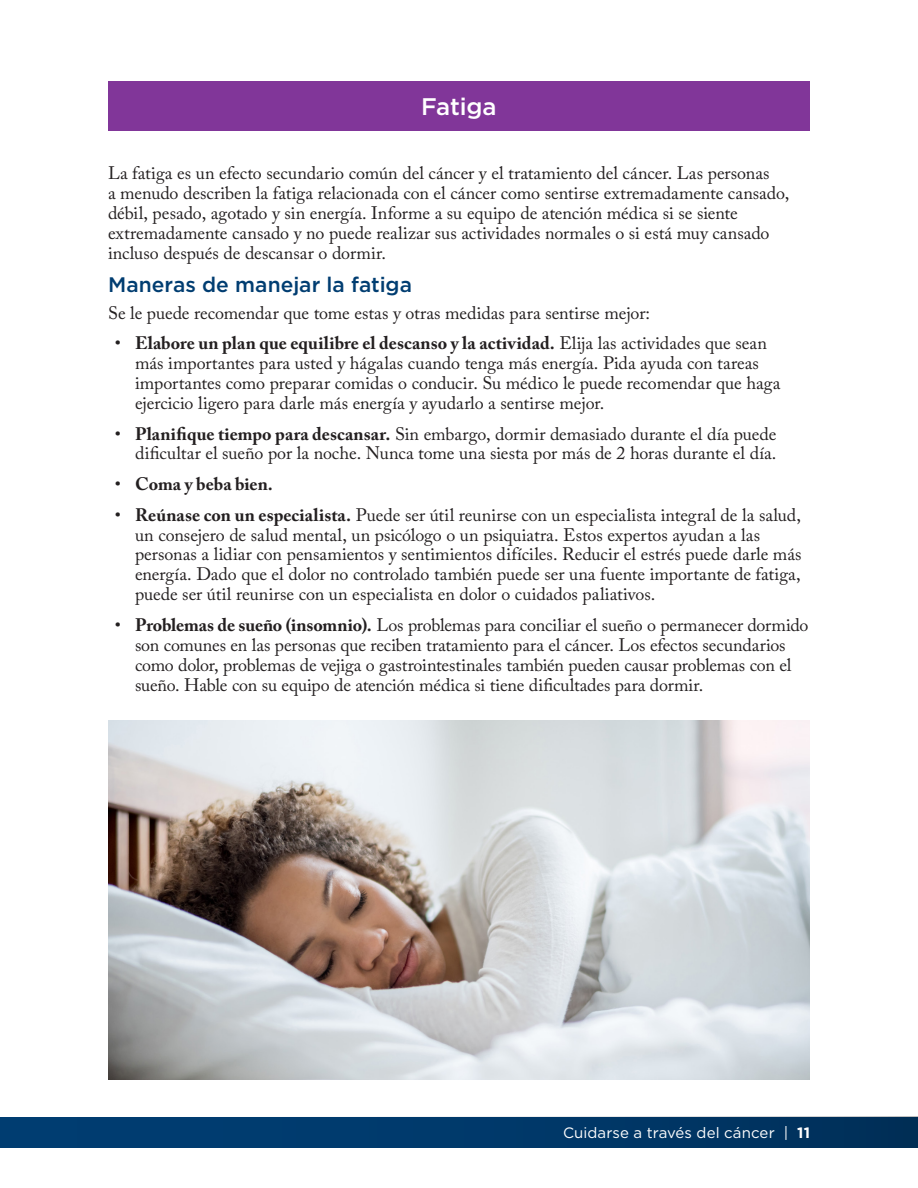
<style>
.page{position:relative;width:918px;height:1188px;background:#fff}
.page>*{position:absolute;margin:0;border:0;box-sizing:border-box;transform-origin:0 0}
.t1{font:500 24px "Gotham";letter-spacing:-.01em;color:#fff}
.Sub-header{font:500 21px "Gotham";color:#003d71}
.Body{font:18px/19.8px "Adobe Caslon Pro";letter-spacing:-.005em;color:#231f20}
.t2{font:700 18px "Adobe Caslon Pro";color:#231f20}
.t3{font:15px "Gotham";letter-spacing:.005em;color:#fff}
.s1{font-weight:700}
.s2{font-weight:400}
</style>
<div class="page">
<div style="left:0;top:1117px;width:918px;height:31px;background:linear-gradient(to right,#003f76,#00315c)"></div>
<div style="left:108px;top:81px;width:702px;height:50px;background:#813699"></div>
<img style="left:109px;top:721px;width:700px;height:358px">
<p class="t1" style="left:421px;top:91px;width:77px">Fatiga</p>
<p class="Body" style="left:108px;top:163px;width:683px">La fatiga es un efecto secundario común del cáncer y el tratamiento del cáncer. Las personas<br>a menudo describen la fatiga relacionada con el cáncer como sentirse extremadamente cansado, débil, pesado, agotado y sin energía. Informe a su equipo de atención médica si se siente extremadamente cansado y no puede realizar sus actividades normales o si está muy cansado incluso después de descansar o dormir.</p>
<p class="Sub-header" style="left:108px;top:271px;width:306px">Maneras de manejar la fatiga</p>
<p class="Body" style="left:108px;top:302px;width:544px">Se le puede recomendar que tome estas y otras medidas para sentirse mejor:</p>
<p class="Body" style="left:135px;top:333px;width:647px;text-indent:-20px">• <span class="s1">Elabore un plan que equilibre el descanso y la actividad.</span> Elija las actividades que sean más importantes para usted y hágalas cuando tenga más energía. Pida ayuda con tareas importantes como preparar comidas o conducir. Su médico le puede recomendar que haga ejercicio ligero para darle más energía y ayudarlo a sentirse mejor.</p>
<p class="Body" style="left:115px;top:423px;width:663px;text-align:right">• <span class="s1">Planifique tiempo para descansar.</span> Sin embargo, dormir demasiado durante el día puede dificultar el sueño por la noche. Nunca tome una siesta por más de 2 horas durante el día.</p>
<p class="t2" style="left:115px;top:473px;width:160px"><span class="s2">•</span> Coma y beba bien.</p>
<p class="Body" style="left:135px;top:505px;width:668px;text-indent:-20px">• <span class="s1">Reúnase con un especialista.</span> Puede ser útil reunirse con un especialista integral de la salud, un consejero de salud mental, un psicólogo o un psiquiatra. Estos expertos ayudan a las personas a lidiar con pensamientos y sentimientos difíciles. Reducir el estrés puede darle más energía. Dado que el dolor no controlado también puede ser una fuente importante de fatiga, puede ser útil reunirse con un especialista en dolor o cuidados paliativos.</p>
<p class="Body" style="left:135px;top:615px;width:675px;text-indent:-20px">• <span class="s1">Problemas de sueño (insomnio).</span> Los problemas para conciliar el sueño o permanecer dormido son comunes en las personas que reciben tratamiento para el cáncer. Los efectos secundarios como dolor, problemas de vejiga o gastrointestinales también pueden causar problemas con el sueño. Hable con su equipo de atención médica si tiene dificultades para dormir.</p>
<p class="t3" style="left:563px;top:1123px;width:248px">Cuidarse a través del cáncer | <span class="s1">11</span></p>
</div>
